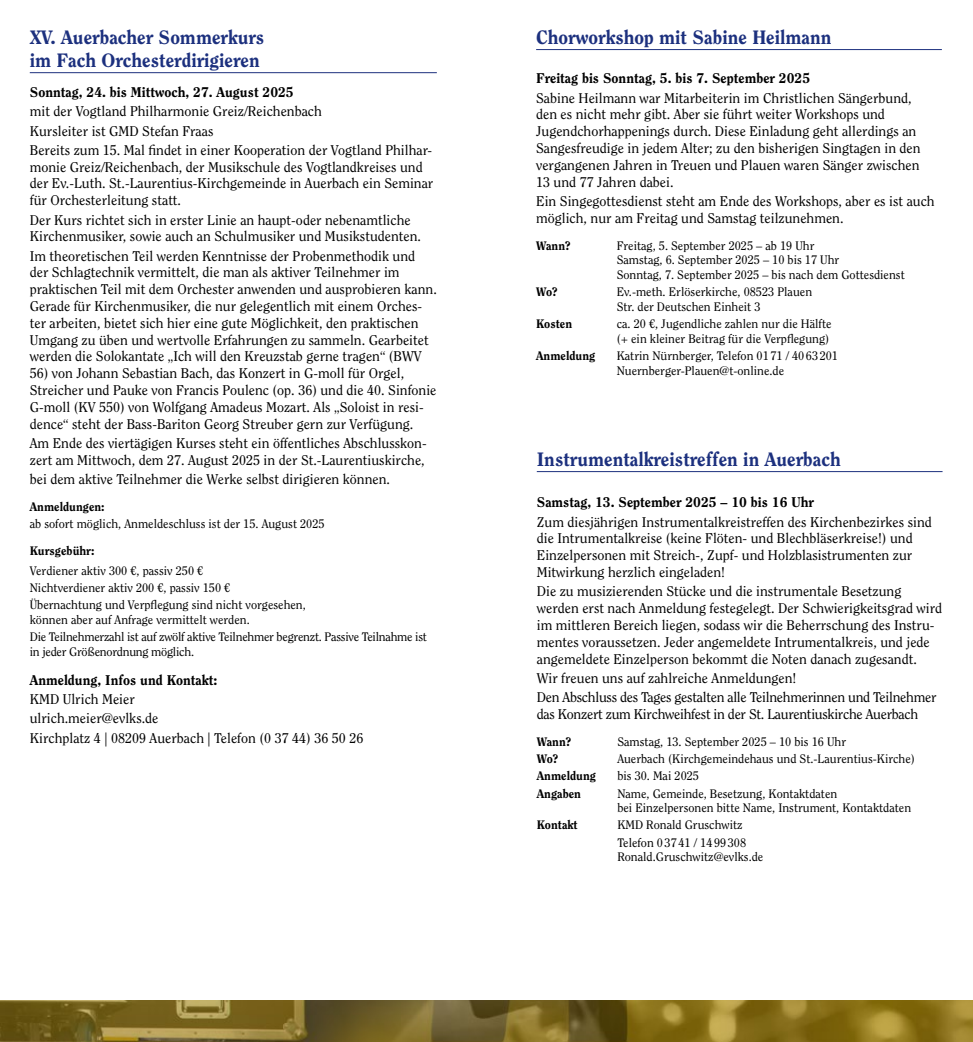
<style>
.page{position:relative;width:973px;height:1042px;background:#fff}
.page>*{position:absolute;margin:0;border:0;box-sizing:border-box;transform-origin:0 0}
.t1{font:800 19.25px/23.1px "Clearface Std";color:#1c307e}
.t2{font:14px/16.8px "Clearface Std";color:#000}
.t3{font:14px/19.2px "Clearface Std";letter-spacing:-.02em;color:#000}
.t4{font:800 14px "Clearface Std";color:#000}
.t5{font:12.25px/14.7px "Clearface Std";color:#000}
.t6{font:12.25px/17.2px "Clearface Std";letter-spacing:-.02em;color:#000}
.t7{font:800 12.25px "Clearface Std";color:#000}
</style>
<div class="page">
<img style="left:0;top:1000px;width:972px;height:42px">
<hr style="left:536px;top:49px;width:405px;height:1px;background:#1c307e">
<hr style="left:536px;top:471px;width:406px;height:1px;background:#1c307e">
<hr style="left:30px;top:72px;width:407px;height:1px;background:#1c307e">
<h1 class="t1" style="left:30px;top:26px;width:236px">XV. Auerbacher Sommerkurs im Fach Orchesterdirigieren</h1>
<p class="t4" style="left:30px;top:84px;width:265px">Sonntag, 24. bis Mittwoch, 27. August 2025</p>
<p class="t2" style="left:30px;top:102px;width:403px;line-height:19.2px">mit der Vogtland Philharmonie Greiz/Reichenbach<br>Kursleiter ist GMD Stefan Fraas<br>Bereits zum 15. Mal findet in einer Kooperation der Vogtland Philhar-</p>
<p class="t2" style="left:30px;top:158px;width:405px">monie Greiz/Reichenbach, der Musikschule des Vogtlandkreises und der Ev.-Luth. St.-Laurentius-Kirchgemeinde in Auerbach ein Seminar für Orchesterleitung statt.</p>
<p class="t2" style="left:30px;top:211px;width:393px">Der Kurs richtet sich in erster Linie an haupt-oder nebenamtliche<br>Kirchenmusiker, sowie auch an Schulmusiker und Musikstudenten.</p>
<p class="t2" style="left:30px;top:247px;width:408px">Im theoretischen Teil werden Kenntnisse der Probenmethodik und der Schlagtechnik vermittelt, die man als aktiver Teilnehmer im praktischen Teil mit dem Orchester anwenden und ausprobieren kann.<br>Gerade für Kirchenmusiker, die nur gelegentlich mit einem Orches&shy;ter arbeiten, bietet sich hier eine gute Möglichkeit, den praktischen Umgang zu üben und wertvolle Erfahrungen zu sammeln. Gearbeitet werden die Solokantate „Ich will den Kreuzstab gerne tragen“ (BWV</p>
<p class="t2" style="left:30px;top:365px;width:408px">56) von Johann Sebastian Bach, das Konzert in G-moll für Orgel, Streicher und Pauke von Francis Poulenc (op. 36) und die 40. Sinfonie G-moll (KV 550) von Wolfgang Amadeus Mozart. Als „Soloist in resi&shy;dence“ steht der Bass-Bariton Georg Streuber gern zur Verfügung.</p>
<p class="t2" style="left:30px;top:435px;width:398px">Am Ende des viertägigen Kurses steht ein öffentliches Abschlusskon&shy;zert am Mittwoch, dem 27. August 2025 in der St.-Laurentiuskirche,</p>
<p class="t2" style="left:30px;top:470px;width:361px">bei dem aktive Teilnehmer die Werke selbst dirigieren können.</p>
<p class="t7" style="left:30px;top:499px;width:76px">Anmeldungen:</p>
<p class="t5" style="left:30px;top:516px;width:296px">ab sofort möglich, Anmeldeschluss ist der 15. August 2025</p>
<p class="t7" style="left:30px;top:543px;width:66px">Kursgebühr:</p>
<p class="t5" style="left:30px;top:562px;width:277px;line-height:17.2px">Verdiener aktiv 300 €, passiv 250 €<br>Nichtverdiener aktiv 200 €, passiv 150 €<br>Übernachtung und Verpflegung sind nicht vorgesehen,</p>
<p class="t6" style="left:30px;top:611px;width:398px">können aber auf Anfrage vermittelt werden.<br>Die Teilnehmerzahl ist auf zwölf aktive Teilnehmer begrenzt. Passive Teilnahme ist</p>
<p class="t6" style="left:30px;top:643px;width:166px">in jeder Größenordnung möglich.</p>
<p class="t4" style="left:30px;top:671px;width:189px">Anmeldung, Infos und Kontakt:</p>
<p class="t2" style="left:30px;top:690px;width:335px;line-height:19.2px">KMD Ulrich Meier<br>ulrich.meier@evlks.de<br>Kirchplatz 4 | 08209 Auerbach | Telefon (0 37 44) 36 50 26</p>
<h1 class="t1" style="left:536px;top:26px;width:297px">Chorworkshop mit Sabine Heilmann</h1>
<p class="t4" style="left:536px;top:70px;width:275px">Freitag bis Sonntag, 5. bis 7. September 2025</p>
<p class="t2" style="left:536px;top:89px;width:386px">Sabine Heilmann war Mitarbeiterin im Christlichen Sängerbund, den es nicht mehr gibt. Aber sie führt weiter Workshops und Jugendchorhappenings durch. Diese Einladung geht allerdings an Sangesfreudige in jedem Alter; zu den bisherigen Singtagen in den vergangenen Jahren in Treuen und Plauen waren Sänger zwischen 13 und 77 Jahren dabei.</p>
<p class="t2" style="left:536px;top:193px;width:400px">Ein Singegottesdienst steht am Ende des Workshops, aber es ist auch möglich, nur am Freitag und Samstag teilzunehmen.</p>
<p class="t7" style="left:536px;top:238px;width:36px">Wann?</p>
<p class="t5" style="left:616px;top:238px;width:289px">Freitag, 5. September 2025 – ab 19 Uhr<br>Samstag, 6. September 2025 – 10 bis 17 Uhr<br>Sonntag, 7. September 2025 – bis nach dem Gottesdienst</p>
<p class="t7" style="left:536px;top:284px;width:23px">Wo?</p>
<p class="t5" style="left:616px;top:285px;width:197px">Ev.-meth. Erlöserkirche, 08523 Plauen<br>Str. der Deutschen Einheit 3</p>
<p class="t7" style="left:536px;top:316px;width:38px">Kosten</p>
<p class="t5" style="left:616px;top:317px;width:216px">ca. 20 €, Jugendliche zahlen nur die Hälfte (+ ein kleiner Beitrag für die Verpflegung)</p>
<p class="t7" style="left:536px;top:348px;width:61px">Anmeldung</p>
<p class="t5" style="left:616px;top:348px;width:223px">Katrin Nürnberger, Telefon 01 71 / 4063201<br>Nuernberger-Plauen@t-online.de</p>
<h1 class="t1" style="left:536px;top:448px;width:305px">Instrumentalkreistreffen in Auerbach</h1>
<p class="t4" style="left:536px;top:494px;width:278px">Samstag, 13. September 2025 – 10 bis 16 Uhr</p>
<p class="t2" style="left:536px;top:513px;width:396px">Zum diesjährigen Instrumentalkreistreffen des Kirchenbezirkes sind die Intrumentalkreise (keine Flöten- und Blechbläserkreise!) und Einzelpersonen mit Streich-, Zupf- und Holzblasistrumenten zur Mitwirkung herzlich eingeladen!</p>
<p class="t2" style="left:536px;top:583px;width:407px">Die zu musizierenden Stücke und die instrumentale Besetzung werden erst nach Anmeldung festegelegt. Der Schwierigkeitsgrad wird im mittleren Bereich liegen, sodass wir die Beherrschung des Instru&shy;mentes voraussetzen. Jeder angemeldete Intrumentalkreis, und jede angemeldete Einzelperson bekommt die Noten danach zugesandt.</p>
<p class="t3" style="left:536px;top:668px;width:401px">Wir freuen uns auf zahlreiche Anmeldungen!<br>Den Abschluss des Tages gestalten alle Teilnehmerinnen und Teilnehmer</p>
<p class="t3" style="left:536px;top:704px;width:383px">das Konzert zum Kirchweihfest in der St. Laurentiuskirche Auerbach</p>
<p class="t7" style="left:536px;top:734px;width:36px">Wann?</p>
<p class="t5" style="left:617px;top:734px;width:230px">Samstag, 13. September 2025 – 10 bis 16 Uhr</p>
<p class="t7" style="left:536px;top:751px;width:23px">Wo?</p>
<p class="t5" style="left:617px;top:751px;width:299px">Auerbach (Kirchgemeindehaus und St.-Laurentius-Kirche)</p>
<p class="t7" style="left:536px;top:768px;width:61px">Anmeldung</p>
<p class="t5" style="left:617px;top:769px;width:83px">bis 30. Mai 2025</p>
<p class="t7" style="left:536px;top:786px;width:46px">Angaben</p>
<p class="t5" style="left:617px;top:786px;width:295px">Name, Gemeinde, Besetzung, Kontaktdaten<br>bei Einzelpersonen bitte Name, Instrument, Kontaktdaten</p>
<p class="t7" style="left:536px;top:818px;width:42px">Kontakt</p>
<p class="t5" style="left:617px;top:816px;width:130px;line-height:17.2px">KMD Ronald Gruschwitz<br>Telefon 037 41 / 1499 308</p>
<p class="t5" style="left:617px;top:850px;width:147px">Ronald.Gruschwitz@evlks.de</p>
</div>
